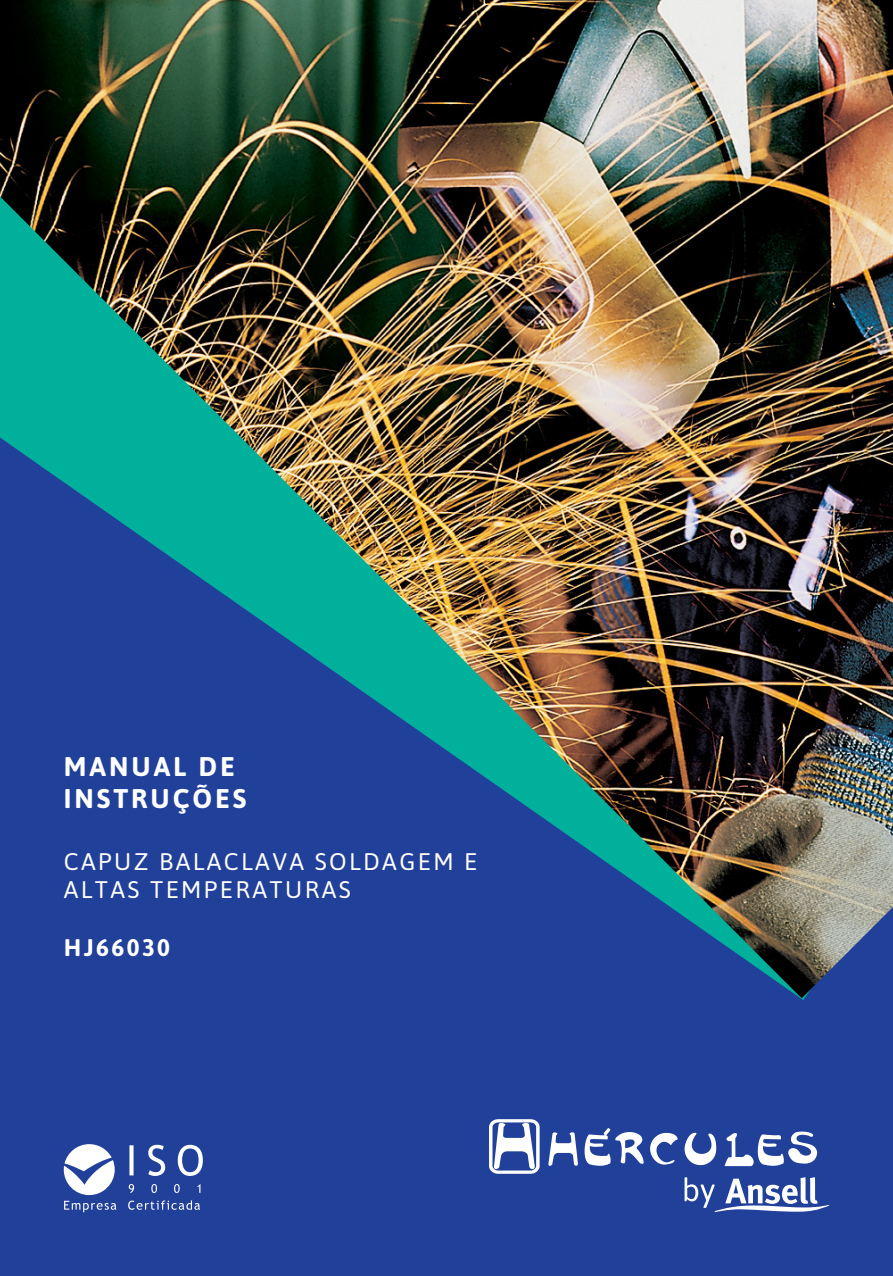
<style>
.page{position:relative;width:893px;height:1276px;background:#21409a}
.page>*{position:absolute;margin:0;border:0;box-sizing:border-box;transform-origin:0 0}
.t1{font:700 27px/32.4px "Asap";letter-spacing:.11em;color:#fff}
.t2{font:24px/28.8px "Asap";letter-spacing:.1em;color:#fff}
.t3{font:700 24px "Asap";letter-spacing:.1em;color:#fff}
</style>
<div class="page">
<svg style="left:64px;top:1144px;width:139px;height:68px"></svg>
<svg style="left:489px;top:1119px;width:51px;height:54px"></svg>
<svg style="left:548px;top:1132px;width:30px;height:33px"></svg>
<svg style="left:585px;top:1128px;width:59px;height:37px"></svg>
<svg style="left:650px;top:1133px;width:28px;height:31px"></svg>
<svg style="left:685px;top:1132px;width:31px;height:33px"></svg>
<svg style="left:725px;top:1131px;width:92px;height:35px"></svg>
<svg style="left:685px;top:1177px;width:144px;height:35px"></svg>
<img style="left:0;top:0;width:893px;height:998px">
<p class="t1" style="left:64px;top:749px;width:184px">MANUAL DE<br>INSTRUÇÕES</p>
<p class="t2" style="left:64px;top:846px;width:415px">CAPUZ BALACLAVA SOLDAGEM E<br>ALTAS TEMPERATURAS</p>
<p class="t3" style="left:64px;top:930px;width:108px">HJ66030</p>
</div>
